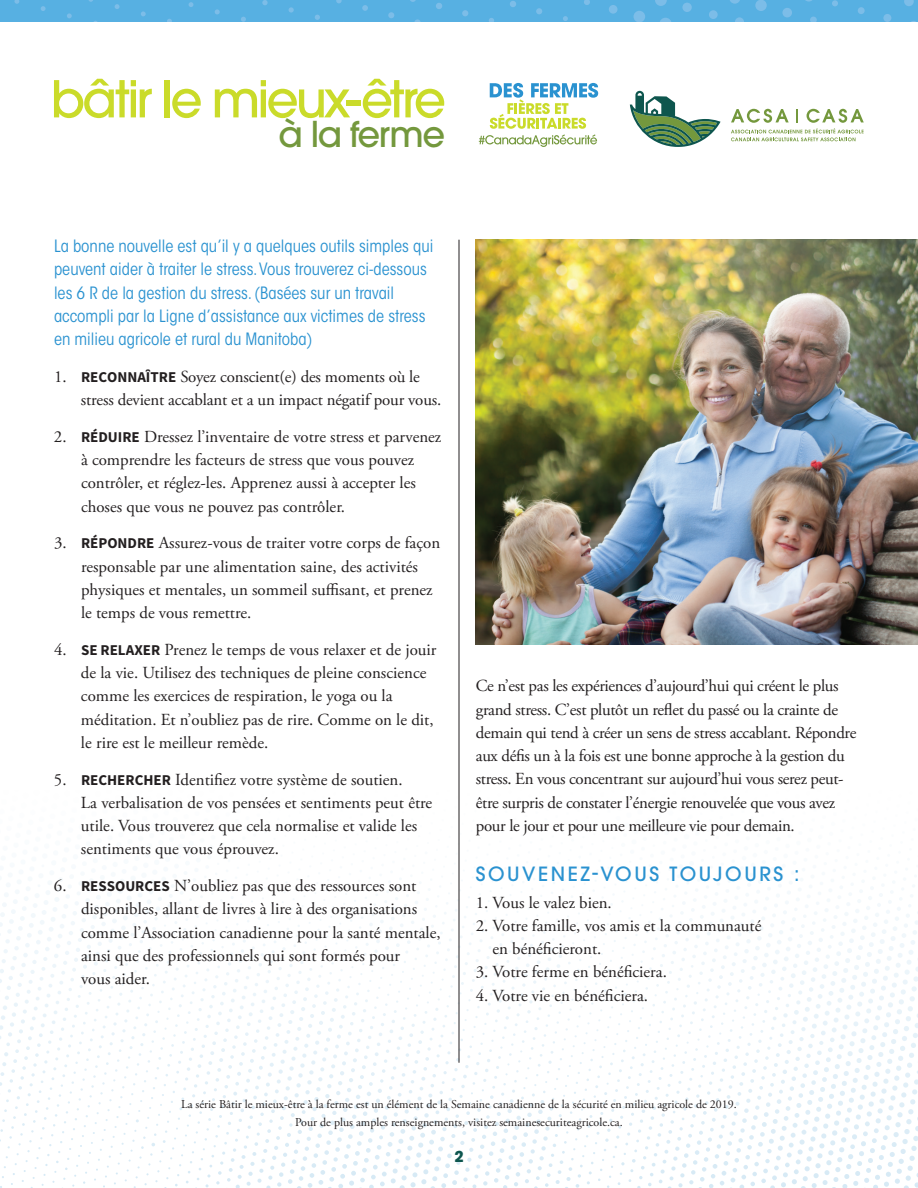
<style>
.page{position:relative;width:918px;height:1188px;background:#fff}
.page>*{position:absolute;margin:0;border:0;box-sizing:border-box;transform-origin:0 0}
.t1{font:500 50.4px "ITC Avant Garde Std";letter-spacing:-.06em;color:#cadb2a}
.t2{font:500 35.4px "ITC Avant Garde Std";letter-spacing:-.04em;color:#74983d}
.t3{font:500 19.5px "ITC Avant Garde Std";letter-spacing:.13em;color:#2a92d0}
.t4{font:16.8px/23.2px "Adobe Garamond Pro";color:#231f20}
.t5{font:16.8px/23.2px "Adobe Garamond Pro";letter-spacing:-.02em;color:#231f20}
.t6{font:condensed 16.8px/23.2px "ITC Avant Garde Std";color:#2a92d0}
.t7{font:700 15px "ITC Avant Garde Std";color:#0e564e}
.t8{font:12px/18px "Adobe Garamond Pro";color:#231f20;text-align:center}
.s1{font-family:"Source Sans Pro";font-weight:700;font-size:15px}
</style>
<div class="page">
<svg style="left:0;top:715px;width:918px;height:473px"></svg>
<div style="left:0;top:0;width:918px;height:22px;background:#57b0e2"></div>
<svg style="left:904px;top:0;width:10px;height:6px"></svg>
<div style="left:883px;top:14px;width:8px;height:8px;background:#7cbde8;border-radius:50%"></div>
<div style="left:858px;top:7px;width:7px;height:7px;background:#7cbde8;border-radius:50%"></div>
<svg style="left:832px;top:0;width:6px;height:6px"></svg>
<svg style="left:810px;top:17px;width:7px;height:5px"></svg>
<div style="left:782px;top:8px;width:10px;height:9px;background:#7cbde8;border-radius:50%"></div>
<div style="left:755px;top:0;width:12px;height:11px;background:#7cbde8;border-radius:50%"></div>
<svg style="left:730px;top:0;width:10px;height:4px"></svg>
<svg style="left:735px;top:17px;width:9px;height:5px"></svg>
<div style="left:709px;top:10px;width:9px;height:9px;background:#7cbde8;border-radius:50%"></div>
<div style="left:682px;top:3px;width:10px;height:9px;background:#7cbde8;border-radius:50%"></div>
<svg style="left:655px;top:0;width:12px;height:6px"></svg>
<svg style="left:660px;top:18px;width:11px;height:4px"></svg>
<div style="left:634px;top:11px;width:11px;height:11px;background:#7cbde8;border-radius:50%"></div>
<div style="left:609px;top:5px;width:9px;height:9px;background:#7cbde8;border-radius:50%"></div>
<svg style="left:584px;top:0;width:6px;height:5px"></svg>
<svg style="left:563px;top:16px;width:5px;height:5px"></svg>
<svg style="left:536px;top:8px;width:6px;height:6px"></svg>
<svg style="left:510px;top:1px;width:6px;height:6px"></svg>
<svg style="left:489px;top:18px;width:5px;height:4px"></svg>
<svg style="left:462px;top:10px;width:6px;height:6px"></svg>
<svg style="left:436px;top:3px;width:6px;height:6px"></svg>
<svg style="left:414px;top:19px;width:7px;height:3px"></svg>
<svg style="left:388px;top:12px;width:6px;height:6px"></svg>
<svg style="left:362px;top:5px;width:6px;height:6px"></svg>
<svg style="left:336px;top:0;width:6px;height:3px"></svg>
<svg style="left:315px;top:15px;width:5px;height:5px"></svg>
<svg style="left:289px;top:7px;width:5px;height:6px"></svg>
<svg style="left:262px;top:0;width:6px;height:5px"></svg>
<svg style="left:241px;top:17px;width:5px;height:5px"></svg>
<svg style="left:215px;top:9px;width:5px;height:5px"></svg>
<svg style="left:189px;top:2px;width:4px;height:5px"></svg>
<svg style="left:167px;top:19px;width:5px;height:3px"></svg>
<svg style="left:141px;top:11px;width:5px;height:5px"></svg>
<svg style="left:115px;top:4px;width:5px;height:5px"></svg>
<svg style="left:67px;top:13px;width:5px;height:5px"></svg>
<svg style="left:41px;top:6px;width:5px;height:5px"></svg>
<svg style="left:14px;top:0;width:5px;height:4px"></svg>
<svg style="left:630px;top:91px;width:91px;height:56px"></svg>
<svg style="left:731px;top:109px;width:133px;height:32px"></svg>
<hr style="left:459px;top:240px;width:1px;height:823px;background:#231f20">
<img style="left:476px;top:240px;width:442px;height:405px">
<svg style="left:479px;top:83px;width:119px;height:64px"></svg>
<h1 class="t1" style="left:51px;top:67px;width:397px">bâtir le mieux-être</h1>
<h2 class="t2" style="left:279px;top:111px;width:168px">à la ferme</h2>
<p class="t6" style="left:54px;top:235px;width:381px">La bonne nouvelle est qu’il y a quelques outils simples qui peuvent aider à traiter le stress. Vous trouverez ci-dessous les 6 R de la gestion du stress. (Basées sur un travail accompli par la Ligne d’assistance aux victimes de stress en milieu agricole et rural du Manitoba)</p>
<p class="t4" style="left:81px;top:366px;width:362px;text-indent:-27px">1. <span class="s1">RECONNAÎTRE</span> Soyez conscient(e) des moments où le stress devient accablant et a un impact négatif pour vous.</p>
<p class="t4" style="left:81px;top:426px;width:362px;text-indent:-27px">2. <span class="s1">RÉDUIRE</span> Dressez l’inventaire de votre stress et parvenez à comprendre les facteurs de stress que vous pouvez contrôler, et réglez-les. Apprenez aussi à accepter les choses que vous ne pouvez pas contrôler.</p>
<p class="t4" style="left:81px;top:532px;width:361px;text-indent:-27px">3. <span class="s1">RÉPONDRE</span> Assurez-vous de traiter votre corps de façon responsable par une alimentation saine, des activités physiques et mentales, un sommeil suffisant, et prenez le temps de vous remettre.</p>
<p class="t4" style="left:81px;top:639px;width:357px;text-indent:-27px">4. <span class="s1">SE RELAXER</span> Prenez le temps de vous relaxer et de jouir de la vie. Utilisez des techniques de pleine conscience comme les exercices de respiration, le yoga ou la méditation. Et n’oubliez pas de rire. Comme on le dit, le rire est le meilleur remède.</p>
<p class="t4" style="left:81px;top:768px;width:353px;text-indent:-27px">5. <span class="s1">RECHERCHER</span> Identifiez votre système de soutien.<br>La verbalisation de vos pensées et sentiments peut être utile. Vous trouverez que cela normalise et valide les sentiments que vous éprouvez.</p>
<p class="t4" style="left:81px;top:875px;width:361px;text-indent:-27px">6. <span class="s1">RESSOURCES</span> N’oubliez pas que des ressources sont disponibles, allant de livres à lire à des organisations comme l’Association canadienne pour la santé mentale, ainsi que des professionnels qui sont formés pour<br>vous aider.</p>
<p class="t5" style="left:476px;top:675px;width:382px">Ce n’est pas les expériences d’aujourd’hui qui créent le plus grand stress. C’est plutôt un reflet du passé ou la crainte de demain qui tend à créer un sens de stress accablant. Répondre aux défis un à la fois est une bonne approche à la gestion du stress. En vous concentrant sur aujourd’hui vous serez peut&shy;être surpris de constater l’énergie renouvelée que vous avez pour le jour et pour une meilleure vie pour demain.</p>
<p class="t3" style="left:476px;top:862px;width:325px">SOUVENEZ-VOUS TOUJOURS :</p>
<p class="t4" style="left:476px;top:891px;width:137px">1. Vous le valez bien.</p>
<p class="t4" style="left:492px;top:915px;width:271px;text-indent:-17px">2. Votre famille, vos amis et la communauté en bénéficieront.</p>
<p class="t4" style="left:476px;top:961px;width:193px">3. Votre ferme en bénéficiera.</p>
<p class="t4" style="left:476px;top:984px;width:174px">4. Votre vie en bénéficiera.</p>
<p class="t8" style="left:181px;top:1095px;width:557px">La série Bâtir le mieux-être à la ferme est un élément de la Semaine canadienne de la sécurité en milieu agricole de 2019.<br>Pour de plus amples renseignements, visitez semainesecuriteagricole.ca.</p>
<p class="t7" style="left:454px;top:1147px;width:11px">2</p>
</div>
